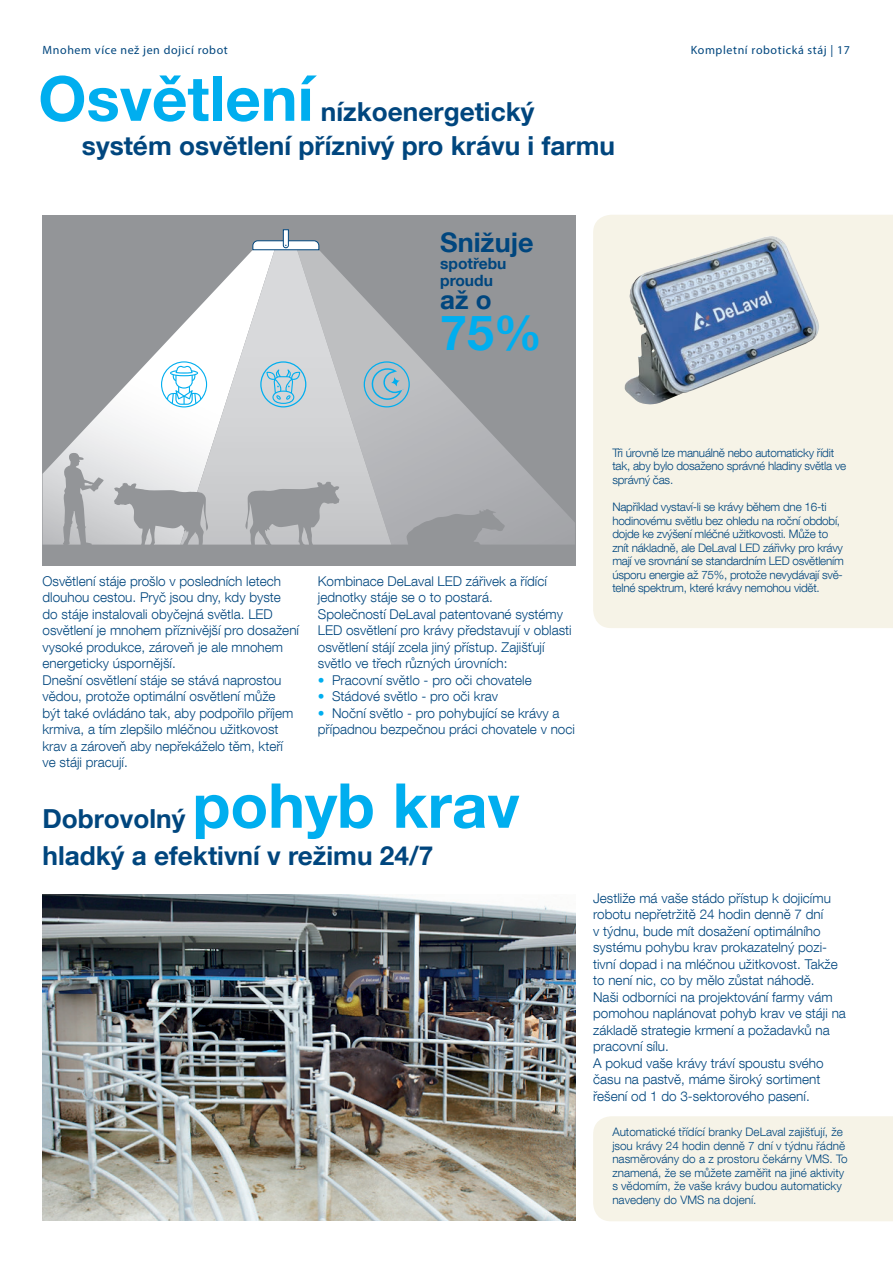
<style>
.page{position:relative;width:893px;height:1263px;background:#fff}
.page>*{position:absolute;margin:0;border:0;box-sizing:border-box;transform-origin:0 0}
.t1{font:700 61.95px "Helvetica Neue LT Com";color:#00aeef}
.t2{font:700 48.3px "Helvetica Neue LT Com";color:#00aeef}
.t3{font:700 27px "Helvetica Neue LT Com";color:#00467e}
.t4{font:700 26.25px/33.8px "Helvetica Neue LT Com";color:#00467e}
.t5{font:700 25.95px "Helvetica Neue LT Com";color:#00467e}
.t6{font:700 15.6px/17.1px "Helvetica Neue LT Com";color:#00467e}
.t7{font:300 13.5px/16.5px "Helvetica Neue LT Com";color:#00467e}
.t8{font:12px "Myriad Pro";letter-spacing:.05em;color:#00467e}
.t9{font:300 11.7px/13.5px "Helvetica Neue LT Com";letter-spacing:-.02em;color:#00467e}
.t10{font:300 11.7px/13.5px "Helvetica Neue LT Com";color:#00467e}
.s1{color:#00aeef}
</style>
<div class="page">
<div style="left:593px;top:215px;width:300px;height:413px;background:#f6f3e7"></div>
<div style="left:43px;top:215px;width:532px;height:351px;background:#939598"></div>
<img style="left:43px;top:327px;width:137px;height:218px">
<img style="left:391px;top:327px;width:184px;height:218px">
<img style="left:180px;top:251px;width:211px;height:294px">
<svg style="left:252px;top:229px;width:68px;height:22px"></svg>
<svg style="left:161px;top:361px;width:46px;height:46px;background:#c8edfb"></svg>
<svg style="left:260px;top:361px;width:46px;height:46px;background:#abcedc"></svg>
<svg style="left:364px;top:361px;width:46px;height:46px;background:#9dbbc8"></svg>
<svg style="left:114px;top:483px;width:95px;height:62px"></svg>
<svg style="left:245px;top:481px;width:95px;height:64px"></svg>
<svg style="left:407px;top:509px;width:98px;height:36px"></svg>
<svg style="left:60px;top:452px;width:44px;height:93px"></svg>
<img style="left:624px;top:236px;width:195px;height:169px">
<div style="left:593px;top:1116px;width:300px;height:105px;background:#f6f3e7"></div>
<img style="left:42px;top:894px;width:533px;height:326px">
<p class="t8" style="left:43px;top:42px;width:187px">Mnohem více než jen dojicí robot</p>
<p class="t8" style="left:691px;top:42px;width:161px">Kompletní robotická stáj | 17</p>
<h1 class="t1" style="left:38px;top:60px;width:277px">Osvětlení</h1>
<h3 class="t4" style="left:82px;top:94px;width:534px;text-indent:239px">nízkoenergetický systém osvětlení příznivý pro krávu i farmu</h3>
<h3 class="t3" style="left:440px;top:225px;width:95px">Snižuje</h3>
<p class="t6" style="left:440px;top:254px;width:68px">spotřebu proudu</p>
<h3 class="t5" style="left:440px;top:283px;width:53px">až o</h3>
<h2 class="t2" style="left:440px;top:302px;width:103px">75%</h2>
<p class="t7" style="left:43px;top:572px;width:258px">Osvětlení stáje prošlo v posledních letech dlouhou cestou. Pryč jsou dny, kdy byste do stáje instalovali obyčejná světla. LED osvětlení je mnohem příznivější pro dosažení vysoké produkce, zároveň je ale mnohem energeticky úspornější.<br>Dnešní osvětlení stáje se stává naprostou vědou, protože optimální osvětlení může<br>být také ovládáno tak, aby podpořilo příjem krmiva, a tím zlepšilo mléčnou užitkovost krav a zároveň aby nepřekáželo těm, kteří ve stáji pracují.</p>
<p class="t7" style="left:318px;top:572px;width:255px">Kombinace DeLaval LED zářivek a řídící jednotky stáje se o to postará.<br>Společností DeLaval patentované systémy LED osvětlení pro krávy představují v oblasti osvětlení stájí zcela jiný přístup. Zajišťují světlo ve třech různých úrovních:</p>
<p class="t7" style="left:318px;top:671px;width:215px"><span class="s1">•</span> Pracovní světlo - pro oči chovatele</p>
<p class="t7" style="left:318px;top:688px;width:182px"><span class="s1">•</span> Stádové světlo - pro oči krav</p>
<p class="t7" style="left:318px;top:704px;width:259px"><span class="s1">•</span> Noční světlo - pro pohybující se krávy a případnou bezpečnou práci chovatele v noci</p>
<h1 class="t1" style="left:193px;top:766px;width:329px">pohyb krav</h1>
<h3 class="t4" style="left:43px;top:838px;width:392px">hladký a efektivní v režimu 24/7</h3>
<h3 class="t4" style="left:43px;top:801px;width:144px">Dobrovolný</h3>
<p class="t9" style="left:612px;top:446px;width:235px">Tři úrovně lze manuálně nebo automaticky řídit tak, aby bylo dosaženo správné hladiny světla ve správný čas.</p>
<p class="t9" style="left:612px;top:500px;width:233px">Například vystaví-li se krávy během dne 16-ti hodinovému světlu bez ohledu na roční období, dojde ke zvýšení mléčné užitkovosti. Může to znít nákladně, ale DeLaval LED zářivky pro krávy mají ve srovnání se standardním LED osvětlením úsporu energie až 75%, protože nevydávají svě&shy;telné spektrum, které krávy nemohou vidět.</p>
<p class="t7" style="left:593px;top:889px;width:254px">Jestliže má vaše stádo přístup k dojicímu robotu nepřetržitě 24 hodin denně 7 dní<br>v týdnu, bude mít dosažení optimálního systému pohybu krav prokazatelný pozi&shy;tivní dopad i na mléčnou užitkovost. Takže to není nic, co by mělo zůstat náhodě.<br>Naši odborníci na projektování farmy vám pomohou naplánovat pohyb krav ve stáji na základě strategie krmení a požadavků na pracovní sílu.<br>A pokud vaše krávy tráví spoustu svého času na pastvě, máme široký sortiment řešení od 1 do 3-sektorového pasení.</p>
<p class="t10" style="left:612px;top:1125px;width:237px">Automatické třídící branky DeLaval zajišťují, že jsou krávy 24 hodin denně 7 dní v týdnu řádně nasměrovány do a z prostoru čekárny VMS. To znamená, že se můžete zaměřit na jiné aktivity s vědomím, že vaše krávy budou automaticky navedeny do VMS na dojení.</p>
</div>
